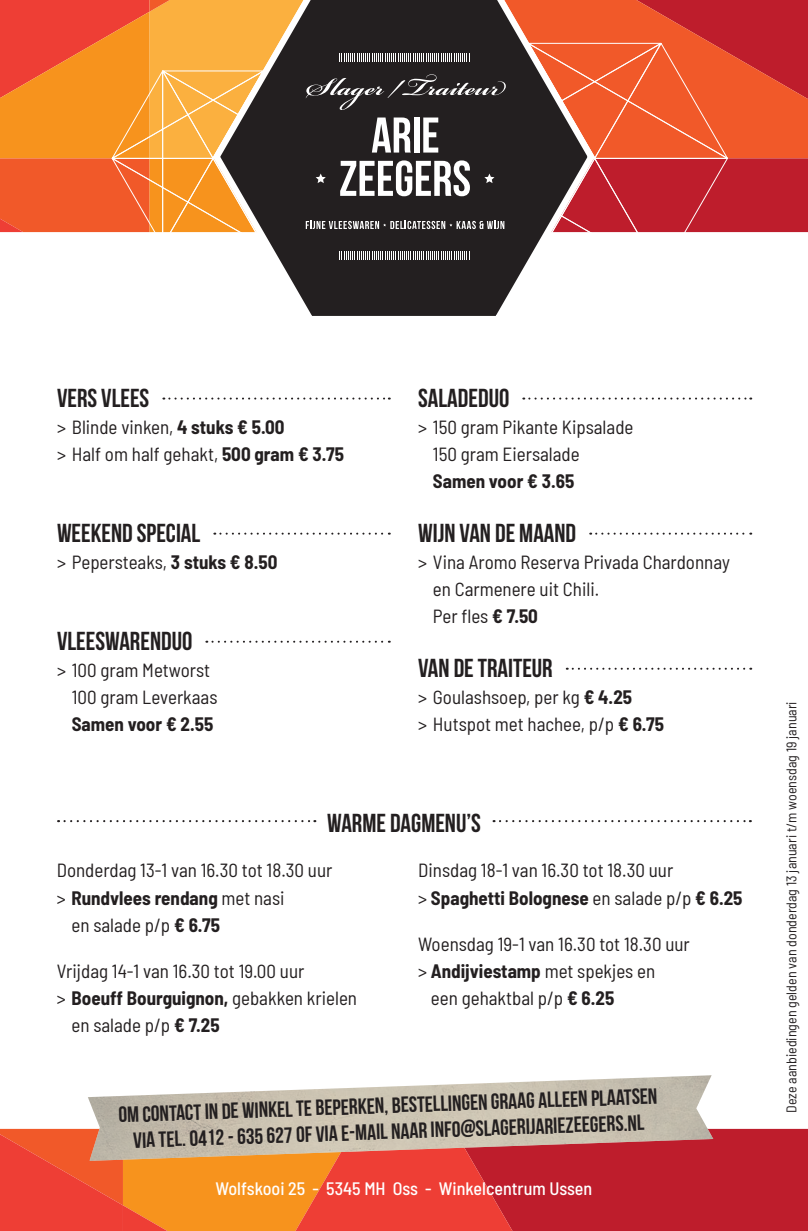
<style>
.page{position:relative;width:808px;height:1231px;background:#fff}
.page>*{position:absolute;margin:0;border:0;box-sizing:border-box;transform-origin:0 0}
.t1{font:700 26px "Bebas Neue";color:#231f20}
.t2{font:700 22px/26px "Bebas Neue";color:#231f20;text-align:center}
.t3{font:semi-condensed 19px/27px "Barlow";color:#231f20}
.t4{font:700 semi-condensed 19px "Barlow";color:#231f20}
.t5{font:500 semi-condensed 18px "Barlow";color:#fff}
.t6{font:semi-condensed 14px "Barlow";color:#231f20}
.s1{font-weight:700}
.s2{font-weight:400}
</style>
<div class="page">
<svg style="left:0;top:1128px;width:808px;height:102px;background:#dc442c"></svg>
<svg style="left:163px;top:397px;width:227px;height:2px"></svg>
<svg style="left:214px;top:532px;width:176px;height:2px"></svg>
<svg style="left:206px;top:640px;width:184px;height:2px"></svg>
<svg style="left:288px;top:275px;width:232px;height:41px;background:#3a3738"></svg>
<svg style="left:0;top:0;width:808px;height:275px;background:#ab654a"></svg>
<svg style="left:523px;top:397px;width:228px;height:2px"></svg>
<svg style="left:590px;top:532px;width:161px;height:2px"></svg>
<svg style="left:567px;top:667px;width:184px;height:2px"></svg>
<svg style="left:58px;top:820px;width:257px;height:2px"></svg>
<svg style="left:500px;top:820px;width:251px;height:2px"></svg>
<img style="left:88px;top:1075px;width:625px;height:85px">
<h1 class="t1" style="left:57px;top:383px;width:94px">VERS VLEES</h1>
<p class="t3" style="left:57px;top:412px;width:288px">&gt; Blinde vinken, <span class="s1">4 stuks € 5.00<br></span>&gt; Half om half gehakt, <span class="s1">500 gram € 3.75</span></p>
<h1 class="t1" style="left:57px;top:518px;width:145px">WEEKEND SPECIAL</h1>
<p class="t3" style="left:57px;top:547px;width:222px">&gt; Pepersteaks, <span class="s1">3 stuks € 8.50</span></p>
<h1 class="t1" style="left:57px;top:626px;width:137px">VLEESWARENDUO</h1>
<p class="t3" style="left:72px;top:655px;width:147px;text-indent:-15px">&gt; 100 gram Metworst<br>100 gram Leverkaas</p>
<p class="t4" style="left:72px;top:710px;width:143px">Samen voor € 2.55</p>
<h1 class="t1" style="left:418px;top:383px;width:93px">SALADEDUO</h1>
<p class="t3" style="left:433px;top:412px;width:202px;text-indent:-15px">&gt; 150 gram Pikante Kipsalade<br>150 gram Eiersalade</p>
<p class="t4" style="left:433px;top:467px;width:143px">Samen voor € 3.65</p>
<h1 class="t1" style="left:418px;top:518px;width:160px">WIJN VAN DE MAAND</h1>
<p class="t3" style="left:433px;top:547px;width:298px;text-indent:-15px">&gt; Vina Aromo Reserva Privada Chardonnay en Carmenere uit Chili.<br>Per fles <span class="s1">€ 7.50</span></p>
<h1 class="t1" style="left:418px;top:653px;width:136px">VAN DE TRAITEUR</h1>
<p class="t3" style="left:418px;top:682px;width:247px">&gt; Goulashsoep, per kg <span class="s1">€ 4.25<br></span>&gt; Hutspot met hachee, p/p <span class="s1">€ 6.75</span></p>
<h1 class="t1" style="left:327px;top:808px;width:155px">WARME DAGMENU’S</h1>
<p class="t3" style="left:57px;top:855px;width:277px">Donderdag 13-1 van 16.30 tot 18.30 uur</p>
<p class="t4" style="left:57px;top:883px;width:229px"><span class="s2">&gt;</span> Rundvlees rendang <span class="s2">met nasi</span></p>
<p class="t3" style="left:71px;top:909px;width:150px">en salade p/p <span class="s1">€ 6.75</span></p>
<p class="t3" style="left:57px;top:955px;width:249px">Vrijdag 14-1 van 16.30 tot 19.00 uur</p>
<p class="t4" style="left:57px;top:983px;width:302px"><span class="s2">&gt;</span> Boeuff Bourguignon, <span class="s2">gebakken krielen</span></p>
<p class="t3" style="left:71px;top:1009px;width:150px">en salade p/p <span class="s1">€ 7.25</span></p>
<p class="t3" style="left:418px;top:855px;width:326px">Dinsdag 18-1 van 16.30 tot 18.30 uur<br>&gt; <span class="s1">Spaghetti Bolognese</span> en salade p/p <span class="s1">€ 6.25</span></p>
<p class="t3" style="left:418px;top:928px;width:273px">Woensdag 19-1 van 16.30 tot 18.30 uur</p>
<p class="t3" style="left:418px;top:955px;width:239px">&gt; <span class="s1">Andijviestamp</span> met spekjes en</p>
<p class="t3" style="left:431px;top:982px;width:185px">een gehaktbal p/p <span class="s1">€ 6.25</span></p>
<p class="t2" style="left:118px;top:1101px;width:541px;rotate:-2deg">OM CONTACT IN DE WINKEL TE BEPERKEN, BESTELLINGEN GRAAG ALLEEN PLAATSEN<br>VIA TEL. 0412 - 635 627 OF VIA E-MAIL NAAR INFO@SLAGERIJARIEZEEGERS.NL</p>
<p class="t5" style="left:216px;top:1174px;width:378px">Wolfskooi 25 - 5345 MH Oss - Winkelcentrum Ussen</p>
<p class="t6" style="left:781px;top:1112px;width:413px;rotate:-90deg">Deze aanbiedingen gelden van donderdag 13 januari t/m woensdag 19 januari</p>
</div>
